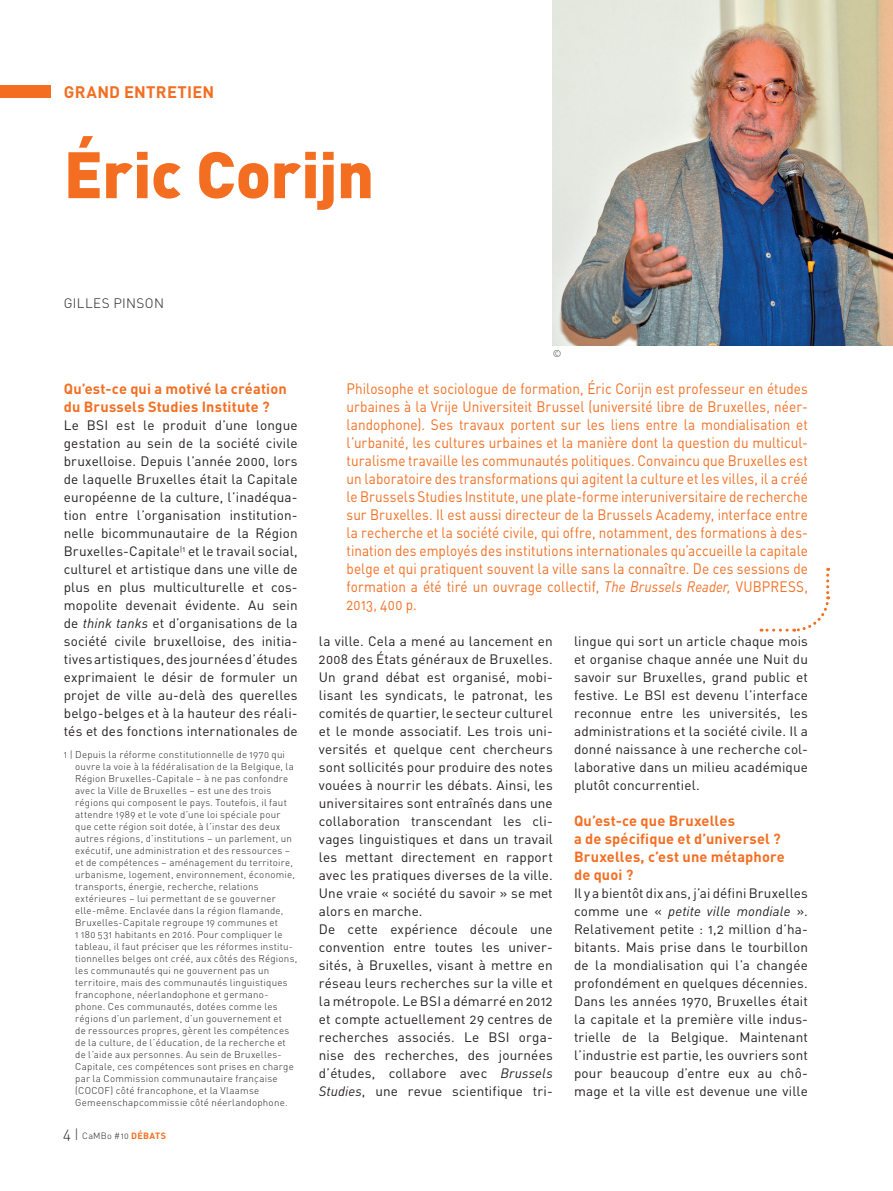
<style>
.page{position:relative;width:893px;height:1191px;background:#fff}
.page>*{position:absolute;margin:0;border:0;box-sizing:border-box;transform-origin:0 0}
.t1{font:900 64.5px "DINOT";letter-spacing:-.01em;color:#f36e21}
.t2{font:700 16.5px "DINOT";letter-spacing:.015em;color:#f36e21}
.t3{font:15px/18px "DINOT";letter-spacing:.005em;color:#f36e21;text-align:justify;scale:.9 1}
.t4{font:700 14.55px/18px "DINOT";letter-spacing:.01em;color:#f36e21}
.t5{font:13.5px/18px "DINOT";letter-spacing:.01em;color:#231f20;text-align:justify}
.t6{font:300 13.5px "DINOT";letter-spacing:.03em;color:#231f20}
.t7{font:300 9.75px/12px "DINOT";letter-spacing:.025em;color:#231f20}
.t8{font:300 9px "DINOT";letter-spacing:.035em;color:#231f20}
.s1{font-style:italic}
.s2{font-size:15px}
.s3{font-size:13.5px}
.s4{font-weight:700;color:#f36e21}
</style>
<div class="page">
<svg style="left:793px;top:568px;width:38px;height:64px"></svg>
<svg style="left:761px;top:628px;width:26px;height:3px"></svg>
<img style="left:553px;top:0;width:340px;height:346px">
<div style="left:0;top:85px;width:51px;height:13px;background:#f36e21"></div>
<p class="t2" style="left:64px;top:79px;width:152px">GRAND ENTRETIEN</p>
<h1 class="t1" style="left:64px;top:123px;width:312px">Éric Corijn</h1>
<p class="t6" style="left:64px;top:293px;width:102px">GILLES PINSON</p>
<p class="t4" style="left:64px;top:379px;width:224px">Qu’est-ce qui a motivé la création du Brussels Studies Institute ?</p>
<p class="t5" style="left:64px;top:415px;width:235px">Le BSI est le produit d’une longue gestation au sein de la société civile bruxelloise. Depuis l’année 2000, lors de laquelle Bruxelles était la Capitale européenne de la culture, l’inadéqua&shy;tion entre l’organisation institution&shy;nelle bicommunautaire de la Région Bruxelles-Capitale<sup>|1</sup> et le travail social, culturel et artistique dans une ville de plus en plus multiculturelle et cos&shy;mopolite devenait évidente. Au sein de <span class="s1">think tanks</span> et d’organisations de la société civile bruxelloise, des initia&shy;tives artistiques, des journées d’études exprimaient le désir de formuler un projet de ville au-delà des querelles belgo-belges et à la hauteur des réali&shy;tés et des fonctions internationales de</p>
<p class="t7" style="left:75px;top:747px;width:224px;text-indent:-11px">1 | Depuis la réforme constitutionnelle de 1970 qui ouvre la voie à la fédéralisation de la Belgique, la Région Bruxelles-Capitale – à ne pas confondre avec la Ville de Bruxelles – est une des trois régions qui composent le pays. Toutefois, il faut attendre 1989 et le vote d’une loi spéciale pour que cette région soit dotée, à l’instar des deux autres régions, d’institutions – un parlement, un exécutif, une administration et des ressources – et de compétences – aménagement du territoire, urbanisme, logement, environnement, économie, transports, énergie, recherche, relations extérieures – lui permettant de se gouverner elle-même. Enclavée dans la région flamande, Bruxelles-Capitale regroupe 19 communes et<br>1 180 531 habitants en 2016. Pour compliquer le tableau, il faut préciser que les réformes institu&shy;tionnelles belges ont créé, aux côtés des Régions, les communautés qui ne gouvernent pas un territoire, mais des communautés linguistiques francophone, néerlandophone et germano&shy;phone. Ces communautés, dotées comme les régions d’un parlement, d’un gouvernement et<br>de ressources propres, gèrent les compétences de la culture, de l’éducation, de la recherche et de l’aide aux personnes. Au sein de Bruxelles-Capitale, ces compétences sont prises en charge par la Commission communautaire française (COCOF) côté francophone, et la Vlaamse Gemeenschapcommissie côté néerlandophone.</p>
<p class="t8" style="left:63px;top:1128px;width:104px"><span class="s2">4</span> <span class="s3">|</span> CaMBo #10 <span class="s4">DÉBATS</span></p>
<p class="t7" style="left:553px;top:347px;width:10px">©</p>
<p class="t3" style="left:347px;top:379px;width:514px">Philosophe et sociologue de formation, Éric Corijn est professeur en études urbaines à la Vrije Universiteit Brussel (université libre de Bruxelles, néer&shy;landophone). Ses travaux portent sur les liens entre la mondialisation et l’urbanité, les cultures urbaines et la manière dont la question du multicul&shy;turalisme travaille les communautés politiques. Convaincu que Bruxelles est un laboratoire des transformations qui agitent la culture et les villes, il a créé le Brussels Studies Institute, une plate-forme interuniversitaire de recherche sur Bruxelles. Il est aussi directeur de la Brussels Academy, interface entre la recherche et la société civile, qui offre, notamment, des formations à des&shy;tination des employés des institutions internationales qu’accueille la capitale belge et qui pratiquent souvent la ville sans la connaître. De ces sessions de formation a été tiré un ouvrage collectif, <span class="s1">The Brussels Reader,</span> VUBPRESS, 2013, 400 p.</p>
<p class="t5" style="left:319px;top:631px;width:235px;text-align:left">la ville. Cela a mené au lancement en 2008 des États généraux de Bruxelles.<br>Un grand débat est organisé, mobi&shy;lisant les syndicats, le patronat, les comités de quartier, le secteur culturel et le monde associatif. Les trois uni&shy;versités et quelque cent chercheurs sont sollicités pour produire des notes vouées à nourrir les débats. Ainsi, les universitaires sont entraînés dans une collaboration transcendant les cli&shy;vages linguistiques et dans un travail les mettant directement en rapport avec les pratiques diverses de la ville.<br>Une vraie « société du savoir » se met alors en marche.<br>De cette expérience découle une convention entre toutes les univer&shy;sités, à Bruxelles, visant à mettre en réseau leurs recherches sur la ville et la métropole. Le BSI a démarré en 2012 et compte actuellement 29 centres de recherches associés. Le BSI orga&shy;nise des recherches, des journées d’études, collabore avec <span class="s1">Brussels Studies</span>, une revue scientifique tri-</p>
<p class="t5" style="left:574px;top:631px;width:235px">lingue qui sort un article chaque mois et organise chaque année une Nuit du savoir sur Bruxelles, grand public et festive. Le BSI est devenu l’interface reconnue entre les universités, les administrations et la société civile. Il a donné naissance à une recherche col&shy;laborative dans un milieu académique plutôt concurrentiel.</p>
<p class="t4" style="left:574px;top:811px;width:212px">Qu’est-ce que Bruxelles<br>a de spécifique et d’universel ?<br>Bruxelles, c’est une métaphore de quoi ?</p>
<p class="t5" style="left:574px;top:883px;width:235px">Il y a bientôt dix ans, j’ai défini Bruxelles comme une « <span class="s1">petite ville mondiale</span> ».<br>Relativement petite : 1,2 million d’ha&shy;bitants. Mais prise dans le tourbillon de la mondialisation qui l’a changée profondément en quelques décennies.<br>Dans les années 1970, Bruxelles était la capitale et la première ville indus&shy;trielle de la Belgique. Maintenant l’industrie est partie, les ouvriers sont pour beaucoup d’entre eux au chô&shy;mage et la ville est devenue une ville</p>
</div>
